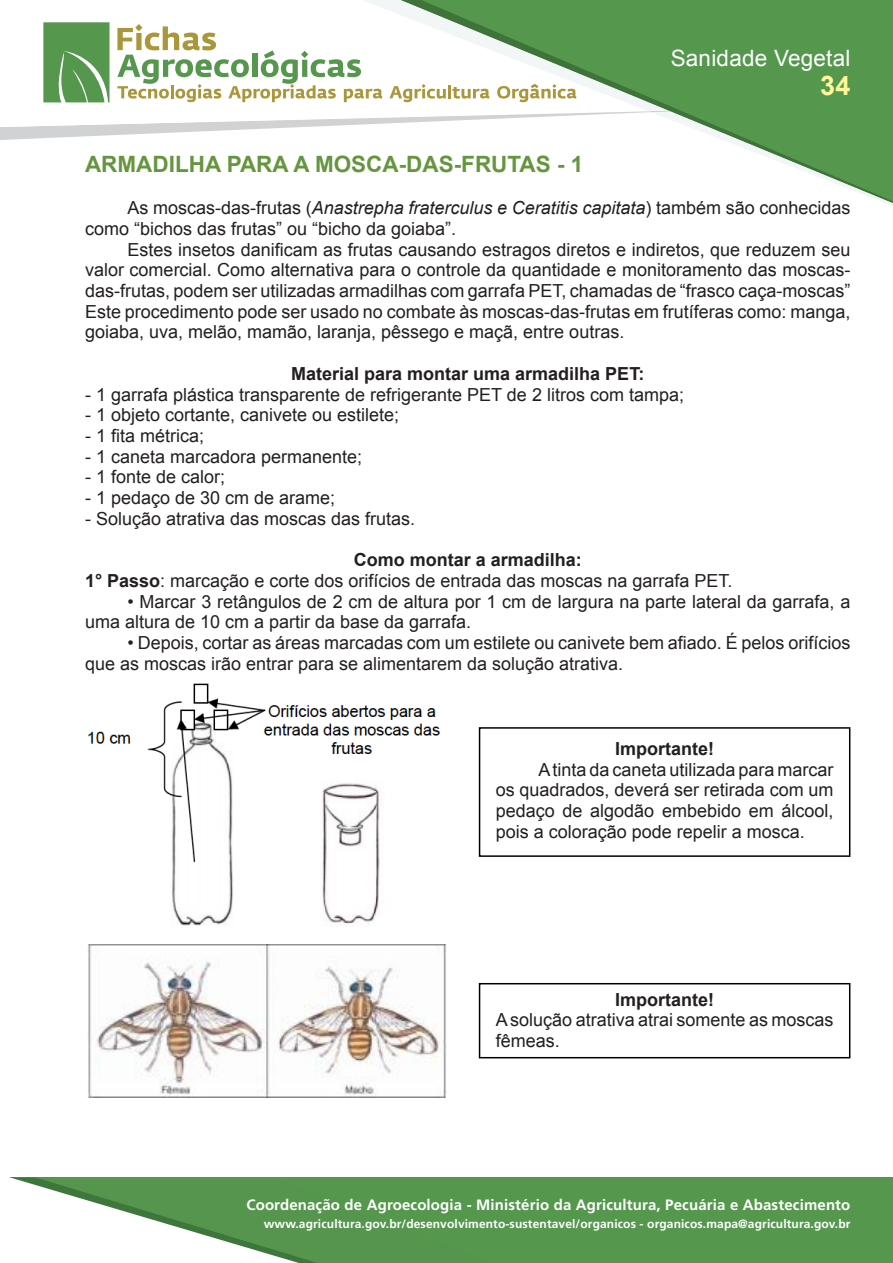
<style>
.page{position:relative;width:893px;height:1263px;background:#fff}
.page>*{position:absolute;margin:0;border:0;box-sizing:border-box;transform-origin:0 0}
.topicos_sumario{font:700 27px "Arial";color:#fff79a}
.topicos{font:700 22.5px "Arial";color:#65963f}
.topicos_sumario-2{font:22.5px "Arial";letter-spacing:.01em;color:#fff}
.t1{font:18px/20.7px "Arial";color:#231f20}
.t2{font:700 18px "Arial";color:#231f20}
.topicos_sumario-3{font:700 15px "Frutiger LT Std";letter-spacing:.01em;color:#fff}
.topicos_sumario-4{font:700 12px "Frutiger LT Std";letter-spacing:.01em;color:#fff}
.s1{font-style:italic}
.s2{font-weight:700}
</style>
<div class="page">
<svg style="left:697px;top:0;width:196px;height:205px;fill:#56974e"></svg>
<svg style="left:35px;top:1177px;width:858px;height:86px;background:#6da466"></svg>
<svg style="left:0;top:0;width:697px;height:140px"></svg>
<div style="left:479px;top:727px;width:371px;height:130px;border:2px solid #000"></div>
<div style="left:479px;top:983px;width:371px;height:75px;border:2px solid #000"></div>
<img style="left:88px;top:944px;width:358px;height:153px">
<img style="left:87px;top:683px;width:354px;height:243px">
<p class="topicos_sumario-2" style="left:671px;top:43px;width:181px">Sanidade Vegetal</p>
<p class="topicos_sumario" style="left:820px;top:68px;width:32px">34</p>
<p class="topicos" style="left:85px;top:149px;width:500px">ARMADILHA PARA A MOSCA-DAS-FRUTAS - 1</p>
<p class="t1" style="left:85px;top:198px;width:767px;text-indent:43px">As moscas-das-frutas (<span class="s1">Anastrepha fraterculus e Ceratitis capitata</span>) também são conhecidas como “bichos das frutas” ou “bicho da goiaba”.</p>
<p class="t1" style="left:85px;top:239px;width:767px;text-align:justify;text-indent:43px">Estes insetos danificam as frutas causando estragos diretos e indiretos, que reduzem seu valor comercial. Como alternativa para o controle da quantidade e monitoramento das moscas&shy;das-frutas, podem ser utilizadas armadilhas com garrafa PET, chamadas de “frasco caça-moscas” Este procedimento pode ser usado no combate às moscas-das-frutas em frutíferas como: manga, goiaba, uva, melão, mamão, laranja, pêssego e maçã, entre outras.</p>
<p class="t2" style="left:291px;top:362px;width:355px">Material para montar uma armadilha PET:</p>
<p class="t1" style="left:85px;top:384px;width:600px">- 1 garrafa plástica transparente de refrigerante PET de 2 litros com tampa;</p>
<p class="t1" style="left:85px;top:405px;width:316px">- 1 objeto cortante, canivete ou estilete;</p>
<p class="t1" style="left:85px;top:425px;width:121px">- 1 fita métrica;</p>
<p class="t1" style="left:85px;top:446px;width:279px">- 1 caneta marcadora permanente;</p>
<p class="t1" style="left:85px;top:467px;width:142px">- 1 fonte de calor;</p>
<p class="t1" style="left:85px;top:488px;width:252px">- 1 pedaço de 30 cm de arame;</p>
<p class="t1" style="left:85px;top:508px;width:332px">- Solução atrativa das moscas das frutas.</p>
<p class="t2" style="left:354px;top:548px;width:230px">Como montar a armadilha:</p>
<p class="t1" style="left:85px;top:570px;width:649px"><span class="s2">1° Passo</span>: marcação e corte dos orifícios de entrada das moscas na garrafa PET.</p>
<p class="t1" style="left:85px;top:591px;width:767px;text-indent:43px">• Marcar 3 retângulos de 2 cm de altura por 1 cm de largura na parte lateral da garrafa, a uma altura de 10 cm a partir da base da garrafa.</p>
<p class="t1" style="left:85px;top:632px;width:767px;text-indent:43px">• Depois, cortar as áreas marcadas com um estilete ou canivete bem afiado. É pelos orifícios que as moscas irão entrar para se alimentarem da solução atrativa.</p>
<p class="t2" style="left:615px;top:737px;width:101px">Importante!</p>
<p class="t1" style="left:496px;top:759px;width:339px;text-align:justify;text-indent:43px">A tinta da caneta utilizada para marcar os quadrados, deverá ser retirada com um pedaço de algodão embebido em álcool, pois a coloração pode repelir a mosca.</p>
<p class="t2" style="left:615px;top:987px;width:101px">Importante!</p>
<p class="t1" style="left:496px;top:1010px;width:339px">A solução atrativa atrai somente as moscas fêmeas.</p>
<p class="topicos_sumario-3" style="left:246px;top:1195px;width:606px">Coordenação de Agroecologia - Ministério da Agricultura, Pecuária e Abastecimento</p>
<p class="topicos_sumario-4" style="left:264px;top:1217px;width:588px">www.agricultura.gov.br/desenvolvimento-sustentavel/organicos - organicos.mapa@agricultura.gov.br</p>
</div>
